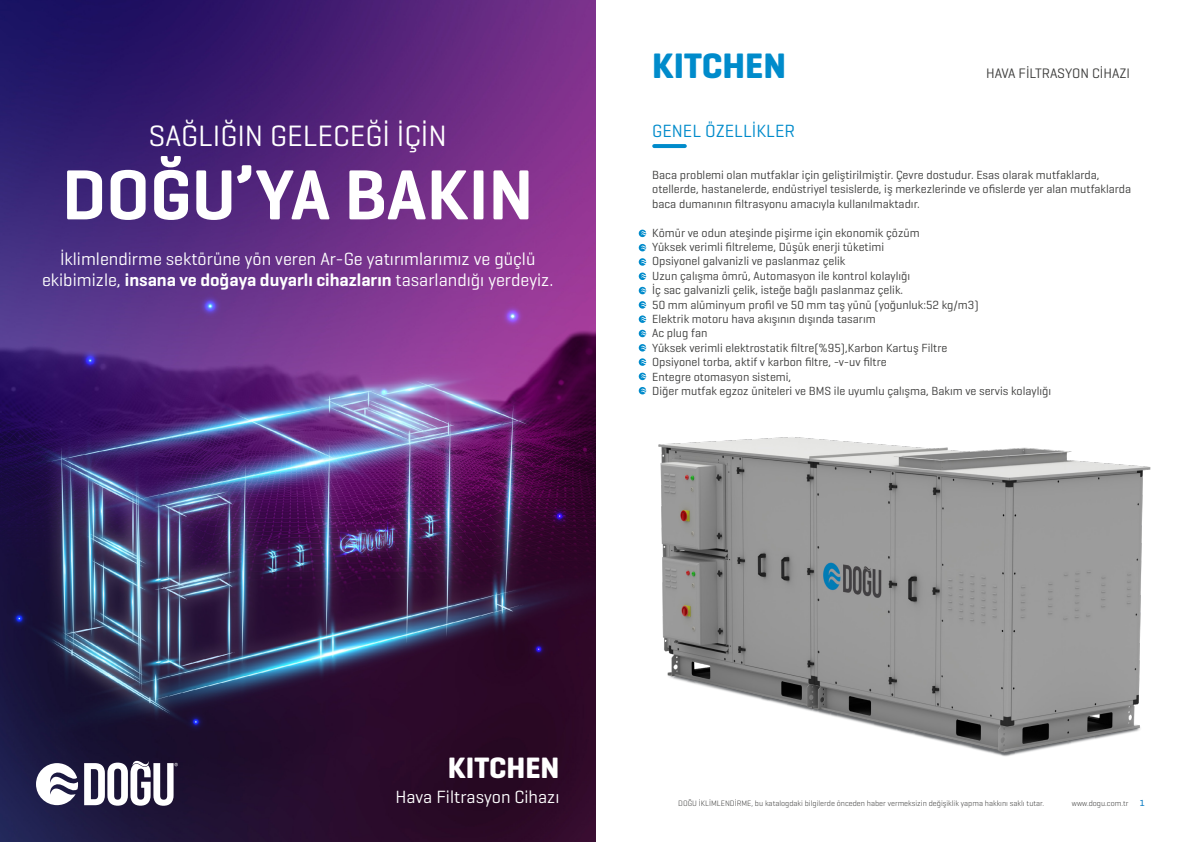
<style>
.page{position:relative;width:1191px;height:842px;background:#fff}
.page>*{position:absolute;margin:0;border:0;box-sizing:border-box;transform-origin:0 0}
.t1{font:600 72px "Geogrotesque";color:#fff}
.t2{font:700 36px "Geogrotesque";color:#008bcb}
.t3{font:30px "Geogrotesque";color:#fff}
.t4{font:700 30px "Geogrotesque";color:#fff}
.t5{font:18px/21.6px "Geogrotesque";color:#fff;text-align:center}
.t6{font:18px "Geogrotesque";color:#008bcb}
.t7{font:14px "Geogrotesque";color:#3c3c3b}
.t8{font:12px/14.4px "Geogrotesque";color:#3c3c3b}
.t9{font:500 9px "Geogrotesque";color:#1380c4}
.t10{font:300 8px "Geogrotesque";color:#3c3c3b}
.s1{font-weight:600}
</style>
<div class="page">
<img style="left:0;top:0;width:595px;height:842px">
<svg style="left:84px;top:761px;width:94px;height:45px"></svg>
<svg style="left:36px;top:763px;width:42px;height:42px"></svg>
<svg style="left:654px;top:144px;width:31px;height:4px"></svg>
<img style="left:658px;top:437px;width:493px;height:320px">
<svg style="left:639px;top:230px;width:7px;height:7px"></svg>
<svg style="left:639px;top:273px;width:7px;height:7px"></svg>
<svg style="left:639px;top:315px;width:7px;height:8px"></svg>
<svg style="left:639px;top:358px;width:7px;height:8px"></svg>
<svg style="left:639px;top:244px;width:7px;height:7px"></svg>
<svg style="left:639px;top:287px;width:7px;height:7px"></svg>
<svg style="left:639px;top:330px;width:7px;height:7px"></svg>
<svg style="left:639px;top:373px;width:7px;height:7px"></svg>
<svg style="left:639px;top:258px;width:7px;height:8px"></svg>
<svg style="left:639px;top:301px;width:7px;height:8px"></svg>
<svg style="left:639px;top:344px;width:7px;height:7px"></svg>
<svg style="left:639px;top:387px;width:7px;height:7px"></svg>
<h3 class="t3" style="left:149px;top:117px;width:300px">SAĞLIĞIN GELECEĞİ İÇİN</h3>
<h1 class="t1" style="left:62px;top:150px;width:473px">DOĞU’YA BAKIN</h1>
<h3 class="t5" style="left:42px;top:247px;width:513px">İklimlendirme sektörüne yön veren Ar-Ge yatırımlarımız ve güçlü ekibimizle, <span class="s1">insana ve doğaya duyarlı cihazların</span> tasarlandığı yerdeyiz.</h3>
<h2 class="t2" style="left:652px;top:44px;width:135px">KITCHEN</h2>
<p class="t7" style="left:986px;top:65px;width:145px">HAVA FİLTRASYON CİHAZI</p>
<h3 class="t6" style="left:652px;top:120px;width:144px">GENEL ÖZELLİKLER</h3>
<p class="t8" style="left:652px;top:167px;width:480px">Baca problemi olan mutfaklar için geliştirilmiştir. Çevre dostudur. Esas olarak mutfaklarda, otellerde, hastanelerde, endüstriyel tesislerde, iş merkezlerinde ve ofislerde yer alan mutfaklarda baca dumanının filtrasyonu amacıyla kullanılmaktadır.</p>
<p class="t8" style="left:652px;top:225px;width:400px">Kömür ve odun ateşinde pişirme için ekonomik çözüm<br>Yüksek verimli filtreleme, Düşük enerji tüketimi<br>Opsiyonel galvanizli ve paslanmaz çelik<br>Uzun çalışma ömrü, Automasyon ile kontrol kolaylığı<br>İç sac galvanizli çelik, isteğe bağlı paslanmaz çelik.<br>50 mm alüminyum profil ve 50 mm taş yünü (yoğunluk:52 kg/m3)<br>Elektrik motoru hava akışının dışında tasarım<br>Ac plug fan<br>Yüksek verimli elektrostatik filtre(%95),Karbon Kartuş Filtre<br>Opsiyonel torba, aktif v karbon filtre, -v-uv filtre<br>Entegre otomasyon sistemi,<br>Diğer mutfak egzoz üniteleri ve BMS ile uyumlu çalışma, Bakım ve servis kolaylığı</p>
<h3 class="t4" style="left:448px;top:749px;width:113px">KITCHEN</h3>
<h3 class="t5" style="left:395px;top:786px;width:165px">Hava Filtrasyon Cihazı</h3>
<p class="t10" style="left:678px;top:798px;width:367px">DOĞU İKLİMLENDİRME, bu katalogdaki bilgilerde önceden haber vermeksizin değişiklik yapma hakkını saklı tutar.</p>
<p class="t10" style="left:1071px;top:798px;width:58px">www.dogu.com.tr</p>
<p class="t9" style="left:1139px;top:797px;width:6px">1</p>
</div>
